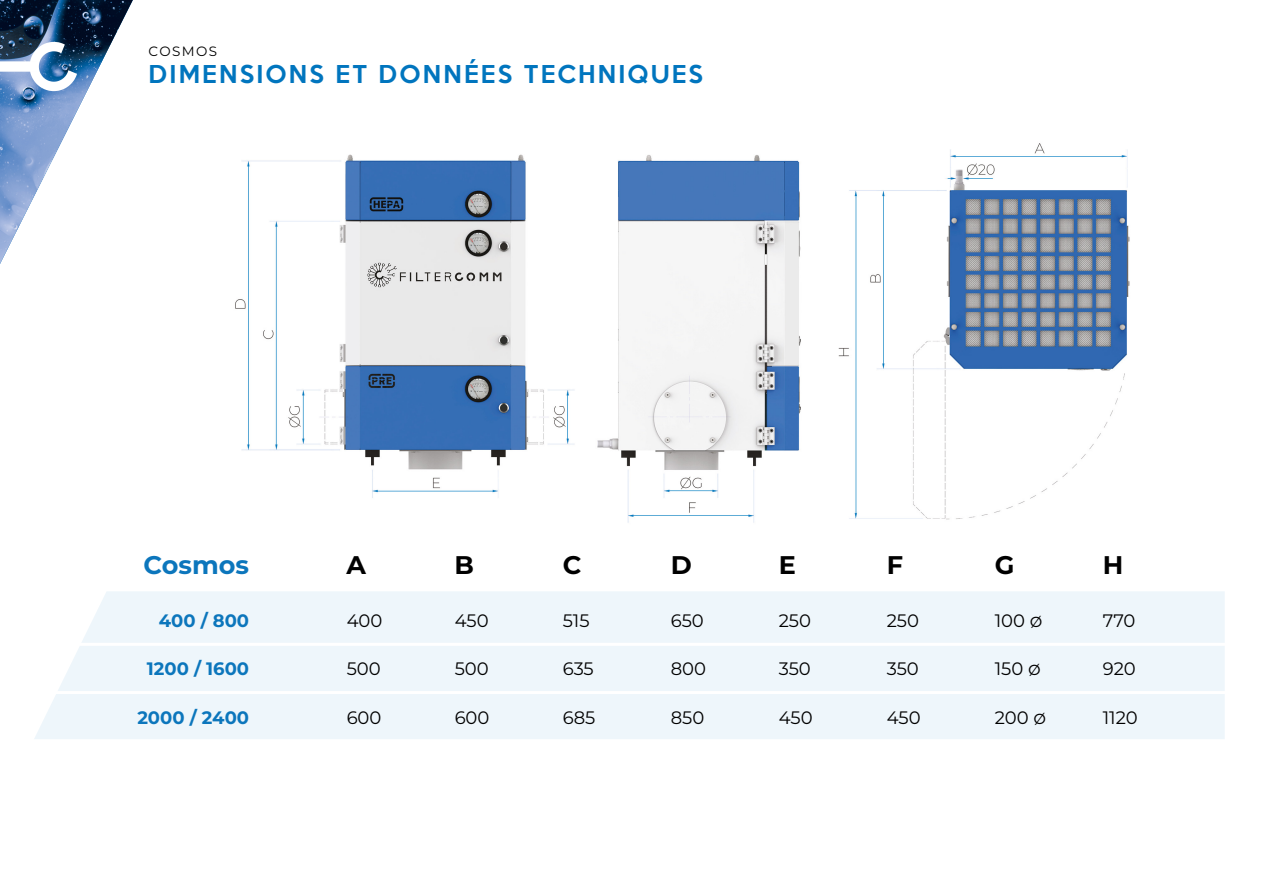
<style>
.page{position:relative;width:1263px;height:893px;background:#fff}
.page>*{position:absolute;margin:0;border:0;box-sizing:border-box;transform-origin:0 0}
.t1{font:700 25.5px "Montserrat";color:#000}
.t2{font:700 25.5px "Montserrat";color:#0c76bc}
.t3{font:500 22.5px "Keep Calm";letter-spacing:.1em;color:#0075be}
.t4{font:18px "Montserrat";color:#000}
.t5{font:700 18px "Montserrat";color:#0c76bc}
.t6{font:13.5px "Montserrat";letter-spacing:.1em;color:#000}
</style>
<div class="page">
<img style="left:0;top:0;width:133px;height:264px">
<svg style="left:0;top:42px;width:77px;height:49px"></svg>
<div style="left:34px;top:591px;width:1191px;height:148px;background:#eef6fb"></div>
<hr style="left:36px;top:643px;width:1227px;height:3px;background:#fff">
<hr style="left:36px;top:691px;width:1227px;height:3px;background:#fff">
<img style="left:235px;top:143px;width:895px;height:380px">
<p class="t6" style="left:149px;top:42px;width:70px">COSMOS</p>
<p class="t3" style="left:149px;top:54px;width:556px">DIMENSIONS ET DONNÉES TECHNIQUES</p>
<h1 class="t2" style="left:144px;top:547px;width:107px">Cosmos</h1>
<h1 class="t1" style="left:347px;top:547px;width:21px">A</h1>
<h1 class="t1" style="left:455px;top:547px;width:21px">B</h1>
<h1 class="t1" style="left:563px;top:547px;width:20px">C</h1>
<h1 class="t1" style="left:671px;top:547px;width:23px">D</h1>
<h1 class="t1" style="left:779px;top:547px;width:19px">E</h1>
<h1 class="t1" style="left:887px;top:547px;width:18px">F</h1>
<h1 class="t1" style="left:995px;top:547px;width:21px">G</h1>
<h1 class="t1" style="left:1103px;top:547px;width:22px">H</h1>
<p class="t5" style="left:159px;top:607px;width:92px">400 / 800</p>
<p class="t4" style="left:347px;top:608px;width:37px">400</p>
<p class="t4" style="left:455px;top:608px;width:35px">450</p>
<p class="t4" style="left:563px;top:608px;width:28px">515</p>
<p class="t4" style="left:671px;top:608px;width:35px">650</p>
<p class="t4" style="left:779px;top:608px;width:34px">250</p>
<p class="t4" style="left:887px;top:608px;width:34px">250</p>
<p class="t4" style="left:995px;top:608px;width:49px">100 Ø</p>
<p class="t4" style="left:1103px;top:608px;width:34px">770</p>
<p class="t5" style="left:147px;top:656px;width:104px">1200 / 1600</p>
<p class="t4" style="left:347px;top:657px;width:36px">500</p>
<p class="t4" style="left:455px;top:657px;width:36px">500</p>
<p class="t4" style="left:563px;top:657px;width:33px">635</p>
<p class="t4" style="left:671px;top:657px;width:37px">800</p>
<p class="t4" style="left:779px;top:657px;width:34px">350</p>
<p class="t4" style="left:887px;top:657px;width:34px">350</p>
<p class="t4" style="left:995px;top:657px;width:47px">150 Ø</p>
<p class="t4" style="left:1103px;top:657px;width:34px">920</p>
<p class="t5" style="left:137px;top:705px;width:113px">2000 / 2400</p>
<p class="t4" style="left:347px;top:705px;width:36px">600</p>
<p class="t4" style="left:455px;top:705px;width:36px">600</p>
<p class="t4" style="left:563px;top:705px;width:34px">685</p>
<p class="t4" style="left:671px;top:705px;width:35px">850</p>
<p class="t4" style="left:779px;top:705px;width:35px">450</p>
<p class="t4" style="left:887px;top:705px;width:35px">450</p>
<p class="t4" style="left:995px;top:705px;width:53px">200 Ø</p>
<p class="t4" style="left:1103px;top:705px;width:37px">1120</p>
</div>
